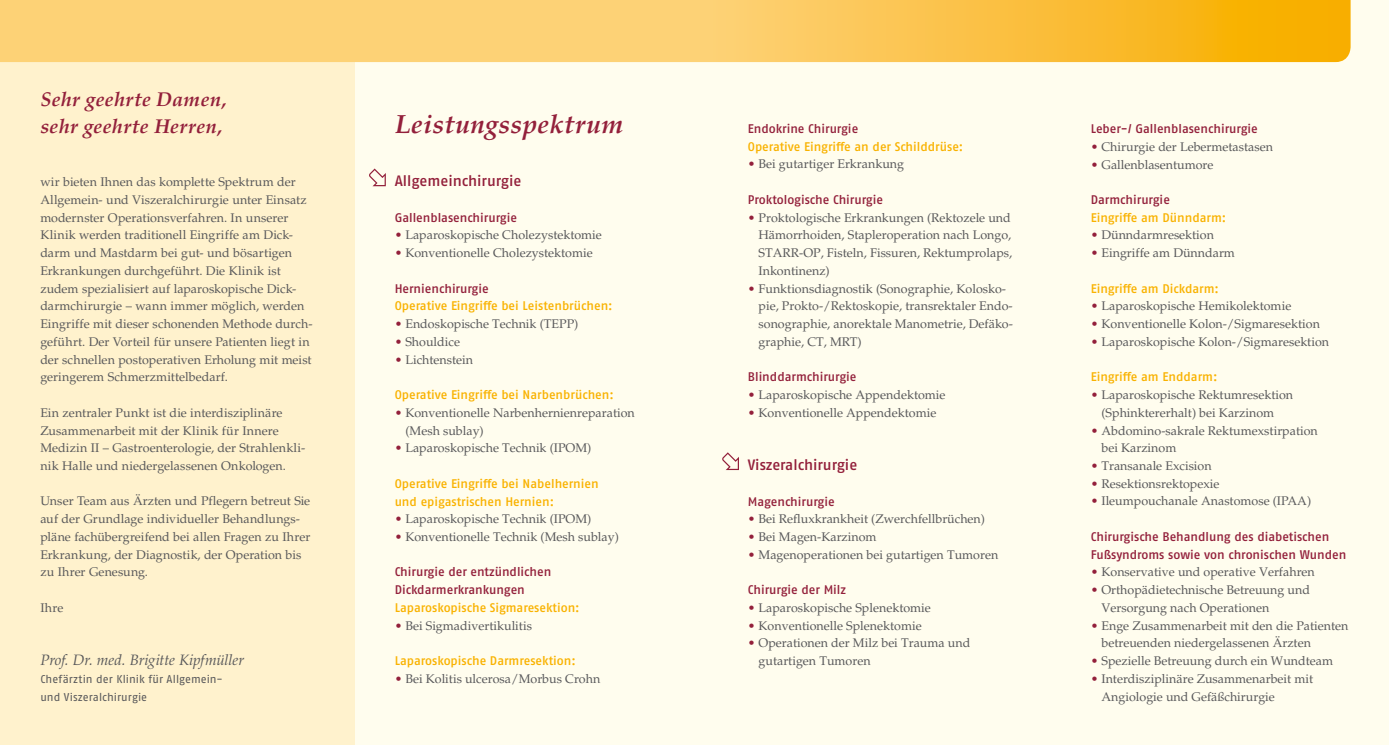
<style>
.page{position:relative;width:1389px;height:745px;background:#fff}
.page>*{position:absolute;margin:0;border:0;box-sizing:border-box;transform-origin:0 0}
.t1{font:italic 700 26.25px "Palatino";letter-spacing:.015em;color:#93203b}
.t2{font:italic 700 20px/26.6px "Palatino";letter-spacing:.015em;color:#93203b}
.t3{font:500 15px "Fago Pro";letter-spacing:-.005em;color:#93203b}
.t4{font:italic 15px "Palatino";letter-spacing:-.01em;color:#58585a}
.t5{font:12.5px/17.8px "Palatino";color:#58585a}
.t6{font:500 12.5px/17.8px "Fago Pro";letter-spacing:-.005em;color:#93203b}
.t7{font:500 12.5px/17.8px "Fago Pro";letter-spacing:-.005em;color:#f9b200}
.t8{font:11.25px/17.8px "Fago Pro";color:#58585a}
.s1{color:#93203b}
</style>
<div class="page">
<div style="left:1033px;top:0;width:356px;height:744px;background:#fffdee"></div>
<div style="left:693px;top:0;width:375px;height:744px;background:#fffdee"></div>
<div style="left:344px;top:0;width:375px;height:744px;background:#fffdee"></div>
<div style="left:0;top:0;width:354px;height:744px;background:#fff2cd"></div>
<svg style="left:0;top:0;width:1351px;height:62px"></svg>
<svg style="left:369px;top:168px;width:17px;height:18px"></svg>
<svg style="left:722px;top:452px;width:17px;height:17px"></svg>
<h2 class="t2" style="left:40px;top:86px;width:188px">Sehr geehrte Damen, sehr geehrte Herren,</h2>
<p class="t5" style="left:40px;top:173px;width:274px">wir bieten Ihnen das komplette Spektrum der Allgemein- und Viszeralchirurgie unter Einsatz modernster Operationsverfahren. In unserer Klinik werden traditionell Eingriffe am Dick&shy;darm und Mastdarm bei gut- und bösartigen Erkrankungen durchgeführt. Die Klinik ist zudem spezialisiert auf laparoskopische Dick&shy;darmchirurgie – wann immer möglich, werden Eingriffe mit dieser schonenden Methode durch&shy;geführt. Der Vorteil für unsere Patienten liegt in der schnellen postoperativen Erholung mit meist geringerem Schmerzmittelbedarf.</p>
<p class="t5" style="left:40px;top:403px;width:266px">Ein zentraler Punkt ist die interdisziplinäre Zusammenarbeit mit der Klinik für Innere Medizin II – Gastroenterologie, der Strahlenkli&shy;nik Halle und niedergelassenen Onkologen.</p>
<p class="t5" style="left:40px;top:492px;width:272px">Unser Team aus Ärzten und Pflegern betreut Sie auf der Grundlage individueller Behandlungs&shy;pläne fachübergreifend bei allen Fragen zu Ihrer Erkrankung, der Diagnostik, der Operation bis zu Ihrer Genesung.</p>
<p class="t5" style="left:40px;top:598px;width:24px">Ihre</p>
<p class="t4" style="left:40px;top:651px;width:205px">Prof. Dr. med. Brigitte Kipfmüller</p>
<p class="t8" style="left:40px;top:669px;width:184px">Chefärztin der Klinik für Allgemein&shy;und Viszeralchirurgie</p>
<h1 class="t1" style="left:395px;top:109px;width:230px">Leistungsspektrum</h1>
<p class="t6" style="left:1091px;top:120px;width:169px">Leber-/ Gallenblasenchirurgie</p>
<p class="t5" style="left:1091px;top:138px;width:184px"><span class="s1">•</span> Chirurgie der Lebermetastasen</p>
<p class="t5" style="left:1091px;top:155px;width:124px"><span class="s1">•</span> Gallenblasentumore</p>
<p class="t6" style="left:1091px;top:190px;width:81px">Darmchirurgie</p>
<p class="t7" style="left:1091px;top:208px;width:137px">Eingriffe am Dünndarm:</p>
<p class="t5" style="left:1091px;top:226px;width:125px"><span class="s1">•</span> Dünndarmresektion</p>
<p class="t5" style="left:1091px;top:244px;width:146px"><span class="s1">•</span> Eingriffe am Dünndarm</p>
<p class="t7" style="left:1091px;top:279px;width:130px">Eingriffe am Dickdarm:</p>
<p class="t5" style="left:1091px;top:297px;width:202px"><span class="s1">•</span> Laparoskopische Hemikolektomie</p>
<p class="t5" style="left:1091px;top:315px;width:231px"><span class="s1">•</span> Konventionelle Kolon-/Sigmaresektion</p>
<p class="t5" style="left:1091px;top:333px;width:240px"><span class="s1">•</span> Laparoskopische Kolon-/Sigmaresektion</p>
<p class="t7" style="left:1091px;top:368px;width:128px">Eingriffe am Enddarm:</p>
<p class="t5" style="left:1101px;top:386px;width:193px;text-indent:-11px"><span class="s1">•</span> Laparoskopische Rektumresektion (Sphinktererhalt) bei Karzinom</p>
<p class="t5" style="left:1101px;top:421px;width:218px;text-indent:-11px"><span class="s1">•</span> Abdomino-sakrale Rektumexstirpation bei Karzinom</p>
<p class="t5" style="left:1091px;top:457px;width:122px"><span class="s1">•</span> Transanale Excision</p>
<p class="t5" style="left:1091px;top:474px;width:130px"><span class="s1">•</span> Resektionsrektopexie</p>
<p class="t5" style="left:1091px;top:492px;width:222px"><span class="s1">•</span> Ileumpouchanale Anastomose (IPAA)</p>
<p class="t6" style="left:1091px;top:527px;width:257px">Chirurgische Behandlung des diabetischen<br>Fußsyndroms sowie von chronischen Wunden</p>
<p class="t5" style="left:1091px;top:563px;width:226px"><span class="s1">•</span> Konservative und operative Verfahren</p>
<p class="t5" style="left:1101px;top:581px;width:210px;text-indent:-11px"><span class="s1">•</span> Orthopädietechnische Betreuung und<br>Versorgung nach Operationen</p>
<p class="t5" style="left:1101px;top:616px;width:249px;text-indent:-11px"><span class="s1">•</span> Enge Zusammenarbeit mit den die Patienten betreuenden niedergelassenen Ärzten</p>
<p class="t5" style="left:1091px;top:651px;width:244px"><span class="s1">•</span> Spezielle Betreuung durch ein Wundteam</p>
<p class="t5" style="left:1101px;top:669px;width:213px;text-indent:-11px"><span class="s1">•</span> Interdisziplinäre Zusammenarbeit mit<br>Angiologie und Gefäßchirurgie</p>
<p class="t6" style="left:748px;top:120px;width:112px">Endokrine Chirurgie</p>
<p class="t7" style="left:748px;top:137px;width:217px">Operative Eingriffe an der Schilddrüse:</p>
<p class="t5" style="left:748px;top:155px;width:158px"><span class="s1">•</span> Bei gutartiger Erkrankung</p>
<p class="t6" style="left:748px;top:190px;width:137px">Proktologische Chirurgie</p>
<p class="t5" style="left:759px;top:209px;width:255px;text-align:justify;text-indent:-11px"><span class="s1">•</span> Proktologische Erkrankungen (Rektozele und Hämorrhoiden, Stapleroperation nach Longo, STARR-OP, Fisteln, Fissuren, Rektumprolaps, Inkontinenz)</p>
<p class="t5" style="left:759px;top:279px;width:256px;text-indent:-11px"><span class="s1">•</span> Funktionsdiagnostik (Sonographie, Kolosko&shy;pie, Prokto-/Rektoskopie, transrektaler Endo&shy;sonographie, anorektale Manometrie, Defäko&shy;graphie, CT, MRT)</p>
<p class="t6" style="left:748px;top:368px;width:110px">Blinddarmchirurgie</p>
<p class="t5" style="left:748px;top:386px;width:199px"><span class="s1">•</span> Laparoskopische Appendektomie</p>
<p class="t5" style="left:748px;top:403px;width:190px"><span class="s1">•</span> Konventionelle Appendektomie</p>
<p class="t3" style="left:748px;top:455px;width:111px">Viszeralchirurgie</p>
<p class="t6" style="left:748px;top:492px;width:88px">Magenchirurgie</p>
<p class="t5" style="left:748px;top:510px;width:239px"><span class="s1">•</span> Bei Refluxkrankheit (Zwerchfellbrüchen)</p>
<p class="t5" style="left:748px;top:527px;width:130px"><span class="s1">•</span> Bei Magen-Karzinom</p>
<p class="t5" style="left:748px;top:545px;width:252px"><span class="s1">•</span> Magenoperationen bei gutartigen Tumoren</p>
<p class="t6" style="left:748px;top:580px;width:100px">Chirurgie der Milz</p>
<p class="t5" style="left:748px;top:598px;width:185px"><span class="s1">•</span> Laparoskopische Splenektomie</p>
<p class="t5" style="left:748px;top:616px;width:175px"><span class="s1">•</span> Konventionelle Splenektomie</p>
<p class="t5" style="left:759px;top:634px;width:213px;text-indent:-11px"><span class="s1">•</span> Operationen der Milz bei Trauma und gutartigen Tumoren</p>
<p class="t3" style="left:395px;top:172px;width:128px">Allgemeinchirurgie</p>
<p class="t6" style="left:395px;top:208px;width:124px">Gallenblasenchirurgie</p>
<p class="t5" style="left:395px;top:226px;width:209px"><span class="s1">•</span> Laparoskopische Cholezystektomie</p>
<p class="t5" style="left:395px;top:244px;width:200px"><span class="s1">•</span> Konventionelle Cholezystektomie</p>
<p class="t6" style="left:395px;top:279px;width:96px">Hernienchirurgie</p>
<p class="t7" style="left:395px;top:297px;width:219px">Operative Eingriffe bei Leistenbrüchen:</p>
<p class="t5" style="left:395px;top:315px;width:185px"><span class="s1">•</span> Endoskopische Technik (TEPP)</p>
<p class="t5" style="left:395px;top:333px;width:67px"><span class="s1">•</span> Shouldice</p>
<p class="t5" style="left:395px;top:350px;width:80px"><span class="s1">•</span> Lichtenstein</p>
<p class="t7" style="left:395px;top:385px;width:221px">Operative Eingriffe bei Narbenbrüchen:</p>
<p class="t5" style="left:405px;top:403px;width:231px;text-indent:-11px"><span class="s1">•</span> Konventionelle Narbenhernienreparation (Mesh sublay)</p>
<p class="t5" style="left:395px;top:439px;width:198px"><span class="s1">•</span> Laparoskopische Technik (IPOM)</p>
<p class="t7" style="left:395px;top:474px;width:206px">Operative Eingriffe bei Nabelhernien und epigastrischen Hernien:</p>
<p class="t5" style="left:395px;top:510px;width:198px"><span class="s1">•</span> Laparoskopische Technik (IPOM)</p>
<p class="t5" style="left:395px;top:527px;width:226px"><span class="s1">•</span> Konventionelle Technik (Mesh sublay)</p>
<p class="t6" style="left:395px;top:563px;width:158px">Chirurgie der entzündlichen<br>Dickdarmerkrankungen</p>
<p class="t7" style="left:395px;top:598px;width:186px">Laparoskopische Sigmaresektion:</p>
<p class="t5" style="left:395px;top:616px;width:139px"><span class="s1">•</span> Bei Sigmadivertikulitis</p>
<p class="t7" style="left:395px;top:651px;width:183px">Laparoskopische Darmresektion:</p>
<p class="t5" style="left:395px;top:669px;width:207px"><span class="s1">•</span> Bei Kolitis ulcerosa/Morbus Crohn</p>
</div>
